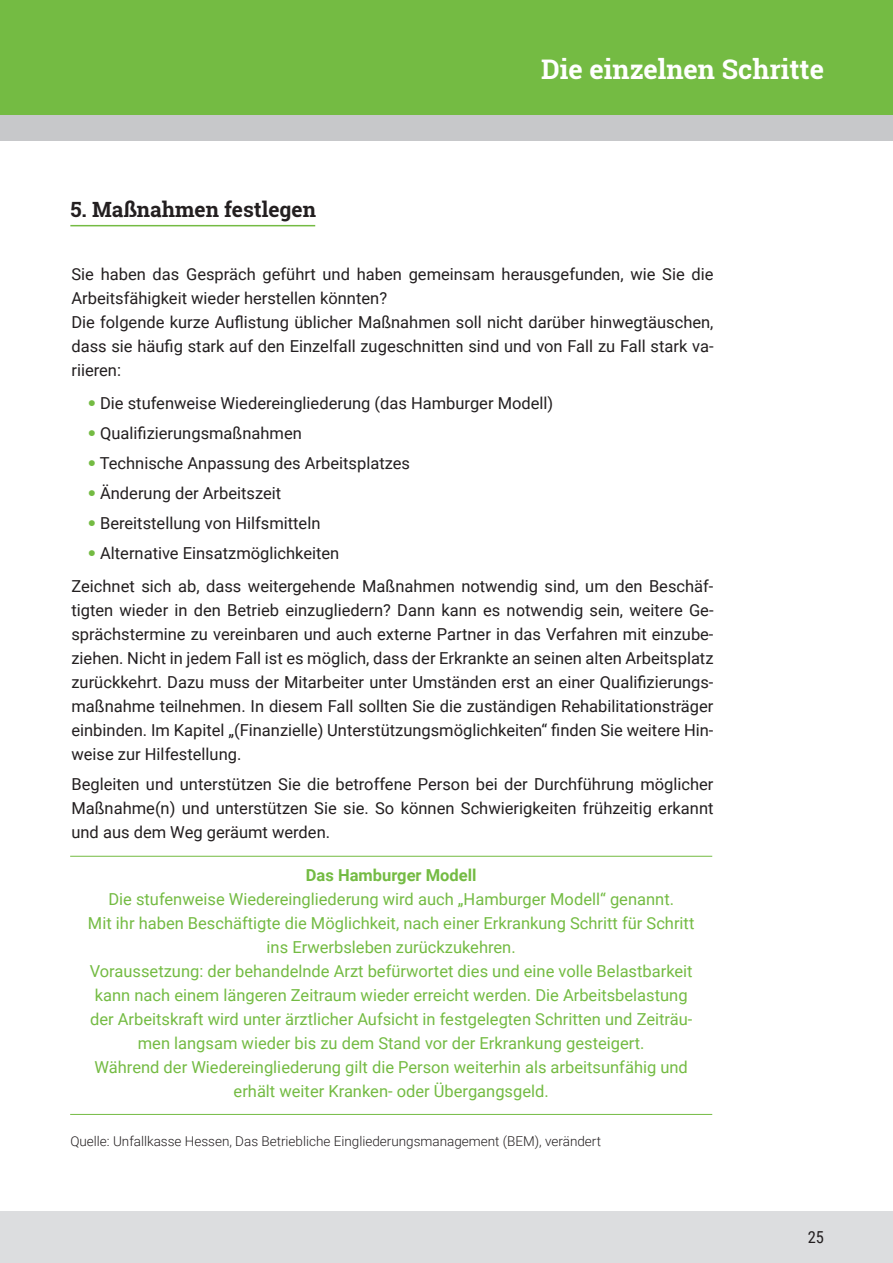
<style>
.page{position:relative;width:893px;height:1263px;background:#fff}
.page>*{position:absolute;margin:0;border:0;box-sizing:border-box;transform-origin:0 0}
.t1{font:700 27px "Roboto Slab";color:#fff}
.t2{font:700 21px "Roboto Slab";color:#231f20}
.t3{font:16.5px/24px "Roboto";color:#231f20}
.t4{font:16.5px/24px "Roboto";color:#74bb43;text-align:center}
.t5{font:700 16.5px "Roboto";color:#74bb43}
.t6{font:16.5px "Roboto Condensed";color:#231f20}
.t7{font:300 13.5px "Roboto";color:#231f20}
.s1{font-family:"Helvetica Neue";color:#74bb43}
</style>
<div class="page">
<div style="left:0;top:1212px;width:893px;height:51px;background:#dcdddf"></div>
<div style="left:0;top:0;width:893px;height:115px;background:#74bb43"></div>
<div style="left:0;top:115px;width:893px;height:25px;background:#c7c8ca"></div>
<hr style="left:70px;top:856px;width:642px;height:1px;background:#74bb43">
<hr style="left:70px;top:1114px;width:642px;height:1px;background:#74bb43">
<hr style="left:70px;top:225px;width:245px;height:1px;background:#74bb43">
<p class="t2" style="left:70px;top:195px;width:247px">5. Maßnahmen festlegen</p>
<h1 class="t1" style="left:541px;top:51px;width:284px">Die einzelnen Schritte</h1>
<p class="t3" style="left:71px;top:262px;width:644px">Sie haben das Gespräch geführt und haben gemeinsam herausgefunden, wie Sie die Arbeitsfähigkeit wieder herstellen könnten?<br>Die folgende kurze Auflistung üblicher Maßnahmen soll nicht darüber hinwegtäuschen, dass sie häufig stark auf den Einzelfall zugeschnitten sind und von Fall zu Fall stark va&shy;riieren:</p>
<p class="t3" style="left:88px;top:391px;width:467px"><span class="s1">•</span> Die stufenweise Wiedereingliederung (das Hamburger Modell)</p>
<p class="t3" style="left:88px;top:421px;width:216px"><span class="s1">•</span> Qualifizierungsmaßnahmen</p>
<p class="t3" style="left:88px;top:451px;width:324px"><span class="s1">•</span> Technische Anpassung des Arbeitsplatzes</p>
<p class="t3" style="left:88px;top:481px;width:195px"><span class="s1">•</span> Änderung der Arbeitszeit</p>
<p class="t3" style="left:88px;top:511px;width:234px"><span class="s1">•</span> Bereitstellung von Hilfsmitteln</p>
<p class="t3" style="left:71px;top:536px;width:644px;line-height:33px;text-indent:16px"><span class="s1">•</span> Alternative Einsatzmöglichkeiten<br>Zeichnet sich ab, dass weitergehende Maßnahmen notwendig sind, um den Beschäf-</p>
<p class="t3" style="left:71px;top:598px;width:644px;text-align:justify">tigten wieder in den Betrieb einzugliedern? Dann kann es notwendig sein, weitere Ge&shy;sprächstermine zu vereinbaren und auch externe Partner in das Verfahren mit einzube&shy;ziehen. Nicht in jedem Fall ist es möglich, dass der Erkrankte an seinen alten Arbeitsplatz zurückkehrt. Dazu muss der Mitarbeiter unter Umständen erst an einer Qualifizierungs&shy;maßnahme teilnehmen. In diesem Fall sollten Sie die zuständigen Rehabilitationsträger einbinden. Im Kapitel „(Finanzielle) Unterstützungsmöglichkeiten“ finden Sie weitere Hin&shy;weise zur Hilfestellung.</p>
<p class="t3" style="left:71px;top:772px;width:644px;text-align:justify">Begleiten und unterstützen Sie die betroffene Person bei der Durchführung möglicher Maßnahme(n) und unterstützen Sie sie. So können Schwierigkeiten frühzeitig erkannt und aus dem Weg geräumt werden.</p>
<p class="t5" style="left:306px;top:864px;width:172px">Das Hamburger Modell</p>
<p class="t4" style="left:88px;top:887px;width:608px">Die stufenweise Wiedereingliederung wird auch „Hamburger Modell“ genannt.<br>Mit ihr haben Beschäftigte die Möglichkeit, nach einer Erkrankung Schritt für Schritt ins Erwerbsleben zurückzukehren.<br>Voraussetzung: der behandelnde Arzt befürwortet dies und eine volle Belastbarkeit kann nach einem längeren Zeitraum wieder erreicht werden. Die Arbeitsbelastung der Arbeitskraft wird unter ärztlicher Aufsicht in festgelegten Schritten und Zeiträu&shy;men langsam wieder bis zu dem Stand vor der Erkrankung gesteigert.<br>Während der Wiedereingliederung gilt die Person weiterhin als arbeitsunfähig und erhält weiter Kranken- oder Übergangsgeld.</p>
<p class="t7" style="left:70px;top:1131px;width:532px">Quelle: Unfallkasse Hessen, Das Betriebliche Eingliederungsmanagement (BEM), verändert</p>
<p class="t6" style="left:808px;top:1225px;width:18px">25</p>
</div>
